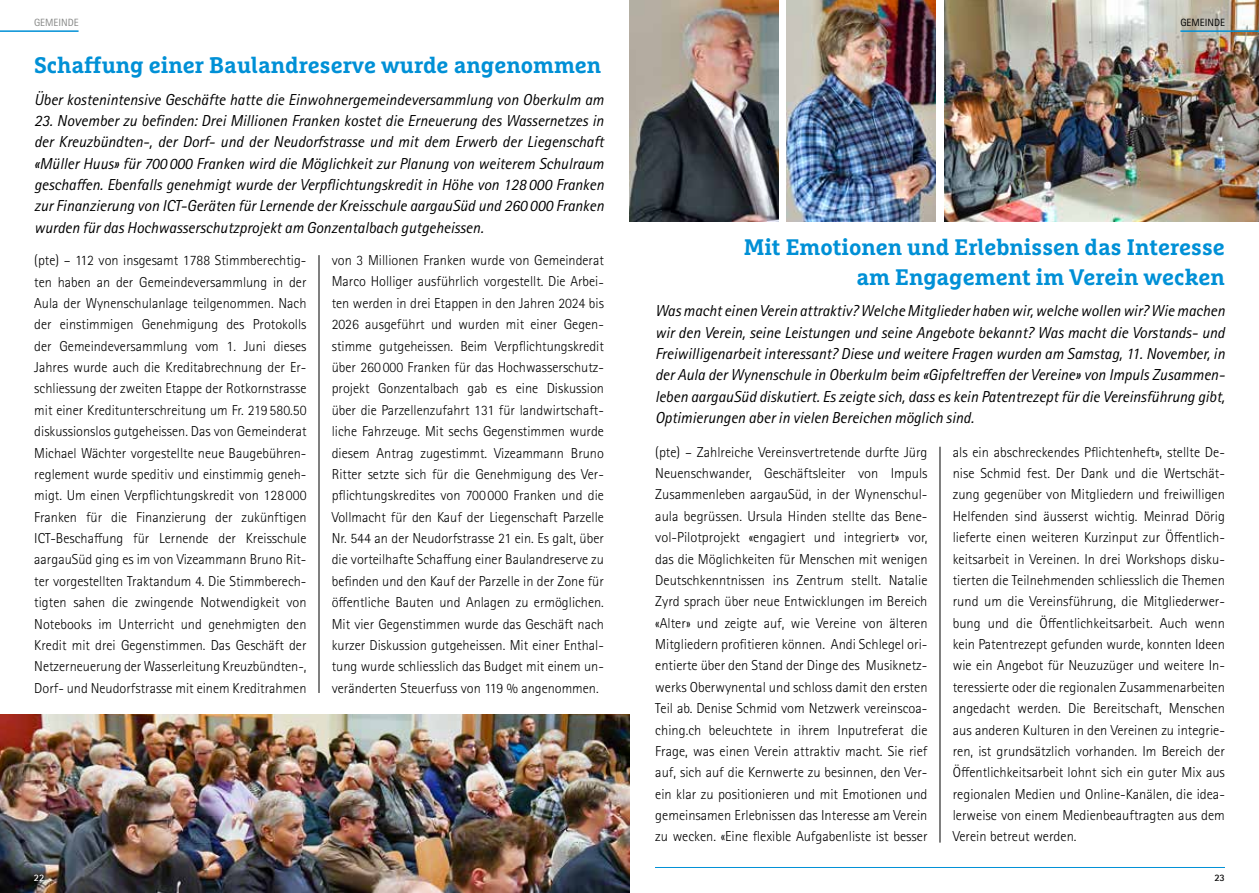
<style>
.page{position:relative;width:1259px;height:893px;background:#fff}
.page>*{position:absolute;margin:0;border:0;box-sizing:border-box;transform-origin:0 0}
.t1{font:700 22.5px/30px "Marselis Slab Pro";color:#0090d6;text-align:right}
.t2{font:italic 15.9px/21.3px "Rotis Sans Serif Std";color:#000;text-align:justify}
.t3{font:300 14.4px/21.3px "Rotis Sans Serif Std";color:#000;text-align:justify}
.t4{font:10.5px "Rotis Sans Serif Std";color:#868786}
.t5{font:10.5px "Rotis Sans Serif Std";color:#000}
.t6{font:700 9.9px "Rotis Sans Serif Std";color:#fff}
.t7{font:700 9.9px "Rotis Sans Serif Std";color:#000}
</style>
<div class="page">
<hr style="left:319px;top:255px;width:1px;height:438px;background:#000">
<img style="left:0;top:714px;width:629px;height:179px">
<hr style="left:0;top:30px;width:79px;height:2px;background:#0090d6">
<img style="left:944px;top:0;width:315px;height:221px">
<hr style="left:939px;top:447px;width:1px;height:396px;background:#000">
<img style="left:629px;top:0;width:149px;height:221px">
<img style="left:787px;top:0;width:148px;height:221px">
<hr style="left:1180px;top:30px;width:79px;height:2px;background:#0090d6">
<hr style="left:655px;top:867px;width:570px;height:1px;background:#0090d6">
<p class="t4" style="left:34px;top:16px;width:46px">GEMEINDE</p>
<h1 class="t1" style="left:34px;top:50px;width:569px">Schaffung einer Baulandreserve wurde angenommen</h1>
<p class="t2" style="left:34px;top:89px;width:571px">Über kostenintensive Geschäfte hatte die Einwohnergemeindeversammlung von Oberkulm am</p>
<p class="t2" style="left:34px;top:110px;width:571px">23. November zu befinden: Drei Millionen Franken kostet die Erneuerung des Wassernetzes in der Kreuzbündten-, der Dorf- und der Neudorfstrasse und mit dem Erwerb der Liegenschaft «Müller Huus» für 700 000 Franken wird die Möglichkeit zur Planung von weiterem Schulraum geschaffen. Ebenfalls genehmigt wurde der Verpflichtungskredit in Höhe von 128 000 Franken zur Finanzierung von ICT-Geräten für Lernende der Kreisschule aargauSüd und 260 000 Franken wurden für das Hochwasserschutzprojekt am Gonzentalbach gutgeheissen.</p>
<p class="t3" style="left:34px;top:250px;width:274px">(pte) – 112 von insgesamt 1788 Stimmberechtig&shy;ten haben an der Gemeindeversammlung in der Aula der Wynenschulanlage teilgenommen. Nach der einstimmigen Genehmigung des Protokolls der Gemeindeversammlung vom 1. Juni dieses Jahres wurde auch die Kreditabrechnung der Er&shy;schliessung der zweiten Etappe der Rotkornstrasse mit einer Kreditunterschreitung um Fr. 219 580.50 diskussionslos gutgeheissen. Das von Gemeinderat Michael Wächter vorgestellte neue Baugebühren&shy;reglement wurde speditiv und einstimmig geneh&shy;migt. Um einen Verpflichtungskredit von 128 000<br>Franken für die Finanzierung der zukünftigen ICT-Beschaffung für Lernende der Kreisschule aargauSüd ging es im von Vizeammann Bruno Rit&shy;ter vorgestellten Traktandum 4. Die Stimmberech&shy;tigten sahen die zwingende Notwendigkeit von Notebooks im Unterricht und genehmigten den Kredit mit drei Gegenstimmen. Das Geschäft der Netzerneuerung der Wasserleitung Kreuzbündten-, Dorf- und Neudorfstrasse mit einem Kreditrahmen</p>
<p class="t3" style="left:332px;top:250px;width:274px">von 3 Millionen Franken wurde von Gemeinderat Marco Holliger ausführlich vorgestellt. Die Arbei&shy;ten werden in drei Etappen in den Jahren 2024 bis 2026 ausgeführt und wurden mit einer Gegen&shy;stimme gutgeheissen. Beim Verpflichtungskredit über 260 000 Franken für das Hochwasserschutz&shy;projekt Gonzentalbach gab es eine Diskussion über die Parzellenzufahrt 131 für landwirtschaft&shy;liche Fahrzeuge. Mit sechs Gegenstimmen wurde diesem Antrag zugestimmt. Vizeammann Bruno Ritter setzte sich für die Genehmigung des Ver&shy;pflichtungskredites von 700 000 Franken und die Vollmacht für den Kauf der Liegenschaft Parzelle Nr. 544 an der Neudorfstrasse 21 ein. Es galt, über die vorteilhafte Schaffung einer Baulandreserve zu befinden und den Kauf der Parzelle in der Zone für öffentliche Bauten und Anlagen zu ermöglichen.<br>Mit vier Gegenstimmen wurde das Geschäft nach kurzer Diskussion gutgeheissen. Mit einer Enthal&shy;tung wurde schliesslich das Budget mit einem un&shy;veränderten Steuerfuss von 119 % angenommen.</p>
<p class="t6" style="left:34px;top:871px;width:12px">22</p>
<p class="t5" style="left:1180px;top:16px;width:46px">GEMEINDE</p>
<h1 class="t1" style="left:743px;top:232px;width:483px">Mit Emotionen und Erlebnissen das Interesse am Engagement im Verein wecken</h1>
<p class="t2" style="left:655px;top:300px;width:571px">Was macht einen Verein attraktiv? Welche Mitglieder haben wir, welche wollen wir? Wie machen wir den Verein, seine Leistungen und seine Angebote bekannt? Was macht die Vorstands- und Freiwilligenarbeit interessant? Diese und weitere Fragen wurden am Samstag, 11. November, in der Aula der Wynenschule in Oberkulm beim «Gipfeltreffen der Vereine» von Impuls Zusammen&shy;leben aargauSüd diskutiert. Es zeigte sich, dass es kein Patentrezept für die Vereinsführung gibt, Optimierungen aber in vielen Bereichen möglich sind.</p>
<p class="t3" style="left:655px;top:441px;width:274px">(pte) – Zahlreiche Vereinsvertretende durfte Jürg Neuenschwander, Geschäftsleiter von Impuls Zusammenleben aargauSüd, in der Wynenschul&shy;aula begrüssen. Ursula Hinden stellte das Bene&shy;vol-Pilotprojekt «engagiert und integriert» vor, das die Möglichkeiten für Menschen mit wenigen Deutschkenntnissen ins Zentrum stellt. Natalie Zyrd sprach über neue Entwicklungen im Bereich «Alter» und zeigte auf, wie Vereine von älteren Mitgliedern profitieren können. Andi Schlegel ori&shy;entierte über den Stand der Dinge des Musiknetz&shy;werks Oberwynental und schloss damit den ersten Teil ab. Denise Schmid vom Netzwerk vereinscoa&shy;ching.ch beleuchtete in ihrem Inputreferat die Frage, was einen Verein attraktiv macht. Sie rief auf, sich auf die Kernwerte zu besinnen, den Ver&shy;ein klar zu positionieren und mit Emotionen und gemeinsamen Erlebnissen das Interesse am Verein zu wecken. «Eine flexible Aufgabenliste ist besser</p>
<p class="t3" style="left:952px;top:441px;width:274px">als ein abschreckendes Pflichtenheft», stellte De&shy;nise Schmid fest. Der Dank und die Wertschät&shy;zung gegenüber von Mitgliedern und freiwilligen Helfenden sind äusserst wichtig. Meinrad Dörig lieferte einen weiteren Kurzinput zur Öffentlich&shy;keitsarbeit in Vereinen. In drei Workshops disku&shy;tierten die Teilnehmenden schliesslich die Themen rund um die Vereinsführung, die Mitgliederwer&shy;bung und die Öffentlichkeitsarbeit. Auch wenn kein Patentrezept gefunden wurde, konnten Ideen wie ein Angebot für Neuzuzüger und weitere In&shy;teressierte oder die regionalen Zusammenarbeiten angedacht werden. Die Bereitschaft, Menschen aus anderen Kulturen in den Vereinen zu integrie&shy;ren, ist grundsätzlich vorhanden. Im Bereich der Öffentlichkeitsarbeit lohnt sich ein guter Mix aus regionalen Medien und Online-Kanälen, die idea&shy;lerweise von einem Medienbeauftragten aus dem Verein betreut werden.</p>
<p class="t7" style="left:1214px;top:871px;width:12px">23</p>
</div>
